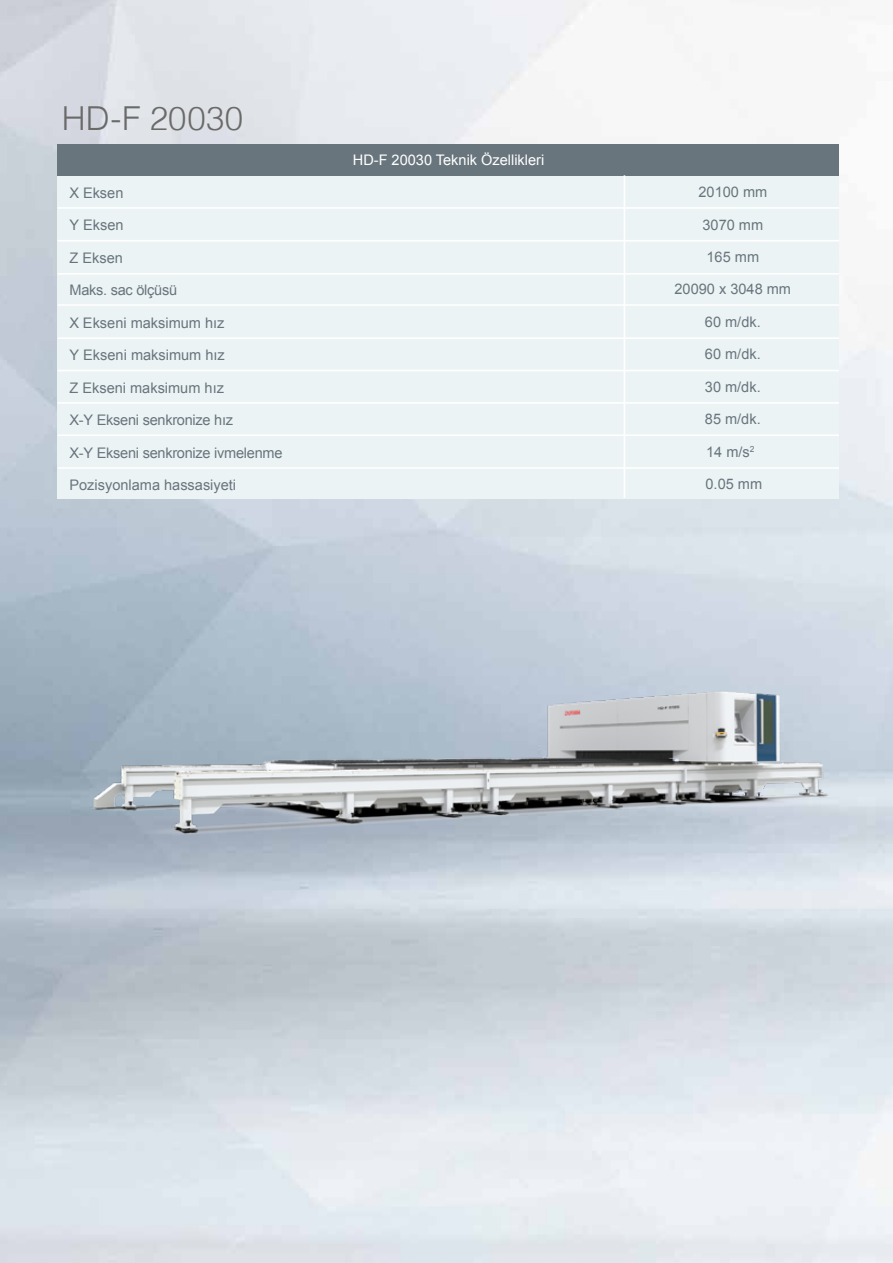
<style>
.page{position:relative;width:893px;height:1263px;background:#fff}
.page>*{position:absolute;margin:0;border:0;box-sizing:border-box;transform-origin:0 0}
.t1{font:300 33px "Helvetica";letter-spacing:.01em;color:#6a6a69}
.t2{font:14.55px "Arial";color:#68757d}
.t3{font:14.55px "Arial";letter-spacing:-.02em;color:#68757d}
.t4{font:14.55px "Arial";color:#fff}
</style>
<div class="page">
<img style="left:0;top:0;width:893px;height:1263px">
<div style="left:58px;top:144px;width:781px;height:354px;background:#ecf3f5"></div>
<div style="left:58px;top:144px;width:781px;height:31px;background:#68757d"></div>
<hr style="left:624px;top:175px;width:1px;height:323px;background:#fff">
<hr style="left:58px;top:207px;width:781px;height:2px;background:#fff">
<hr style="left:58px;top:240px;width:781px;height:1px;background:#fff">
<hr style="left:58px;top:273px;width:781px;height:2px;background:#fff">
<hr style="left:58px;top:304px;width:781px;height:2px;background:#fff">
<hr style="left:58px;top:337px;width:781px;height:2px;background:#fff">
<hr style="left:58px;top:370px;width:781px;height:1px;background:#fff">
<hr style="left:58px;top:402px;width:781px;height:2px;background:#fff">
<hr style="left:58px;top:434px;width:781px;height:2px;background:#fff">
<hr style="left:58px;top:467px;width:781px;height:2px;background:#fff">
<img style="left:82px;top:526px;width:757px;height:426px">
<h1 class="t1" style="left:62px;top:90px;width:183px">HD-F 20030</h1>
<p class="t2" style="left:69px;top:183px;width:55px">X Eksen</p>
<p class="t2" style="left:69px;top:216px;width:56px">Y Eksen</p>
<p class="t2" style="left:69px;top:248px;width:55px">Z Eksen</p>
<p class="t3" style="left:69px;top:281px;width:109px">Maks. sac ölçüsü</p>
<p class="t2" style="left:69px;top:313px;width:157px">X Ekseni maksimum hız</p>
<p class="t2" style="left:69px;top:346px;width:157px">Y Ekseni maksimum hız</p>
<p class="t2" style="left:69px;top:378px;width:156px">Z Ekseni maksimum hız</p>
<p class="t3" style="left:69px;top:410px;width:165px">X-Y Ekseni senkronize hız</p>
<p class="t3" style="left:69px;top:443px;width:215px">X-Y Ekseni senkronize ivmelenme</p>
<p class="t2" style="left:69px;top:475px;width:168px">Pozisyonlama hassasiyeti</p>
<p class="t4" style="left:353px;top:150px;width:193px">HD-F 20030 Teknik Özellikleri</p>
<p class="t2" style="left:698px;top:182px;width:70px">20100 mm</p>
<p class="t2" style="left:702px;top:215px;width:62px">3070 mm</p>
<p class="t2" style="left:706px;top:247px;width:54px">165 mm</p>
<p class="t2" style="left:675px;top:280px;width:118px">20090 x 3048 mm</p>
<p class="t2" style="left:705px;top:312px;width:57px">60 m/dk.</p>
<p class="t2" style="left:705px;top:345px;width:57px">60 m/dk.</p>
<p class="t2" style="left:705px;top:377px;width:57px">30 m/dk.</p>
<p class="t2" style="left:705px;top:410px;width:57px">85 m/dk.</p>
<p class="t2" style="left:706px;top:442px;width:50px">14 m/s<sup>2</sup></p>
<p class="t2" style="left:705px;top:474px;width:58px">0.05 mm</p>
</div>
